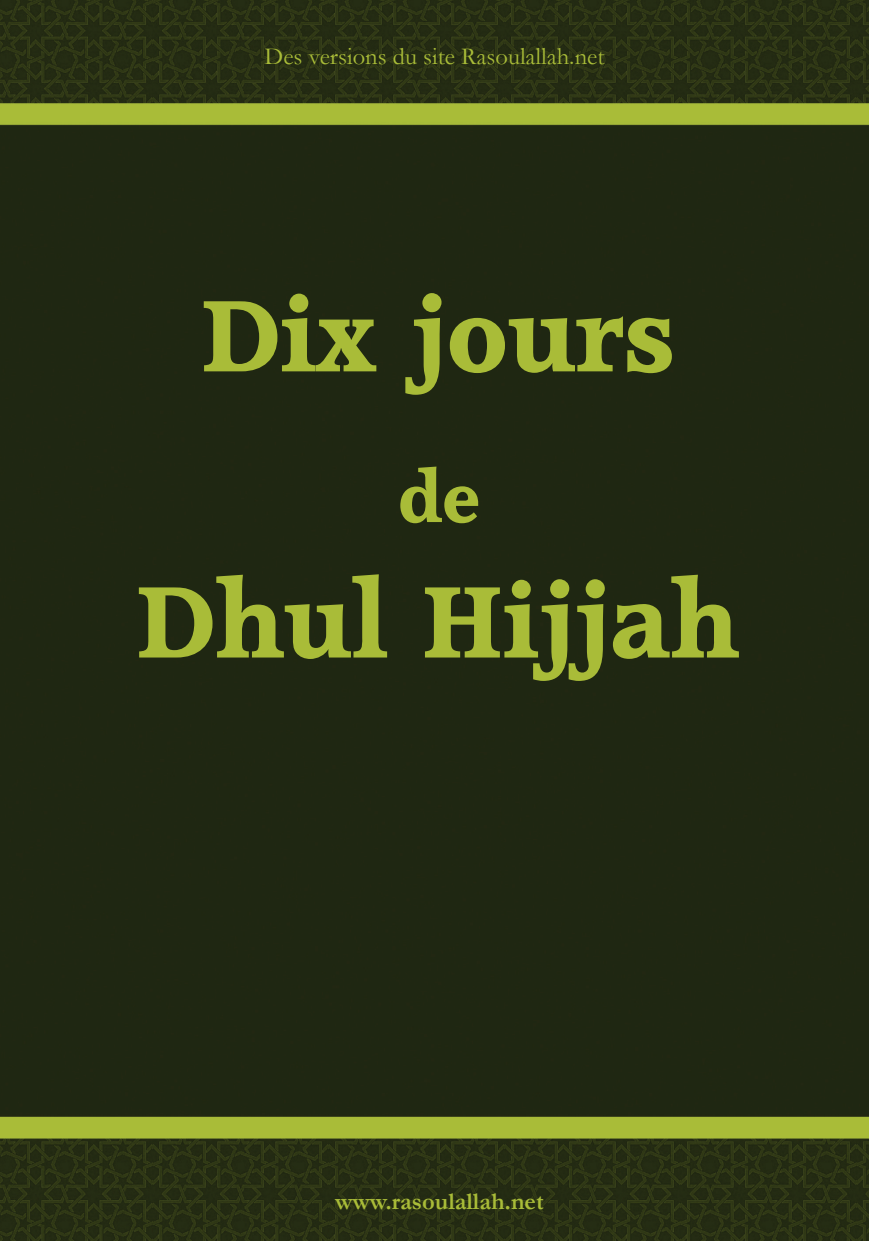
<style>
.page{position:relative;width:869px;height:1241px;background:#fff}
.page>*{position:absolute;margin:0;border:0;box-sizing:border-box;transform-origin:0 0}
.book_address_Accolad{font:700 105px "Accolade EF";color:#a9bc38}
.book_address_Accolad-2{font:700 70px "Accolade EF";color:#a9bc38}
.fehres{font:24.5px "Garamond";color:#a9bc38}
.up___down{font:700 24.5px "Garamond";color:#a9bc38}
</style>
<div class="page">
<img style="left:0;top:0;width:868px;height:1240px">
<p class="fehres" style="left:264px;top:40px;width:341px">Des versions du site Rasoulallah.net</p>
<p class="book_address_Accolad" style="left:203px;top:272px;width:474px">Dix jours</p>
<p class="book_address_Accolad-2" style="left:398px;top:456px;width:83px">de</p>
<p class="book_address_Accolad" style="left:138px;top:558px;width:603px">Dhul Hijjah</p>
<p class="up___down" style="left:335px;top:1184px;width:210px">www.rasoulallah.net</p>
</div>
